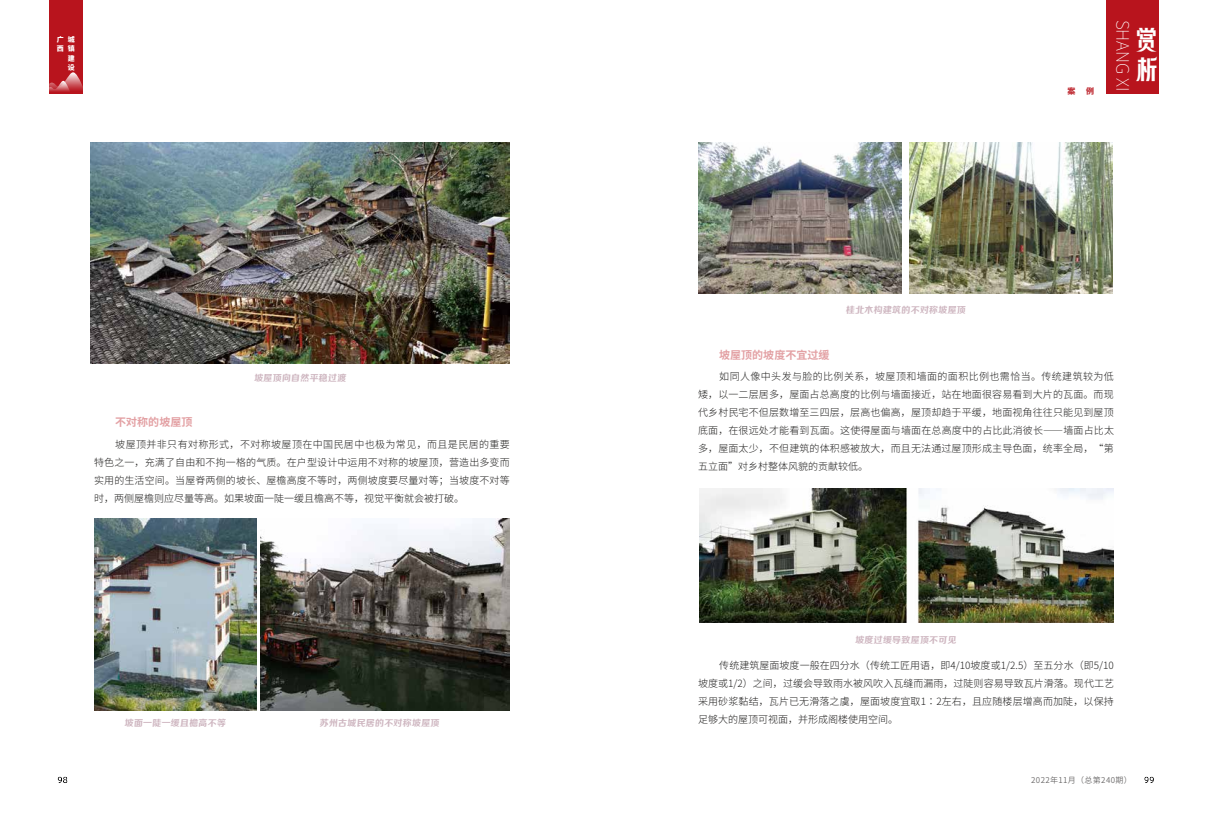
<style>
.page{position:relative;width:1208px;height:825px;background:#fff}
.page>*{position:absolute;margin:0;border:0;box-sizing:border-box;transform-origin:0 0}
.t1{font:31px/29.7px "Baiwuchangtidecard";color:#fff}
.t2{font:200 17.2px "Source Han Sans CN";color:#fff}
.t3{font:700 11px "Source Han Sans CN";color:#e3a1a4}
.t4{font:300 10px/18px "Source Han Sans CN";letter-spacing:.01em;color:#1f1e1d;text-align:justify}
.t5{font:9px "FZZCHJW GB1 0";color:#cfb7c1}
.t6{font:8px "Source Han Sans CN";letter-spacing:.04em;color:#595757}
.t7{font:800 8px "Source Han Sans CN";color:#b8141d}
.t8{font:800 7px/9.1px "Source Han Sans CN";color:#fff}
</style>
<div class="page">
<div style="left:46px;top:772px;width:37px;height:15px;background:#000;opacity:.25"></div>
<div style="left:1132px;top:772px;width:37px;height:15px;background:#000;opacity:.25"></div>
<div style="left:1106px;top:0;width:52px;height:94px;background:#b8141d"></div>
<div style="left:49px;top:0;width:33px;height:94px;background:#b8141d"></div>
<svg style="left:49px;top:71px;width:34px;height:23px"></svg>
<img style="left:91px;top:143px;width:419px;height:221px">
<img style="left:94px;top:518px;width:163px;height:193px">
<img style="left:261px;top:518px;width:249px;height:193px">
<img style="left:698px;top:143px;width:203px;height:150px">
<img style="left:909px;top:143px;width:203px;height:150px">
<img style="left:700px;top:488px;width:414px;height:134px">
<p class="t8" style="left:57px;top:35px;width:8px">广西</p>
<p class="t8" style="left:68px;top:35px;width:8px;text-align:justify">城镇建设</p>
<p class="t5" style="left:254px;top:373px;width:94px">坡屋顶向自然平稳过渡</p>
<p class="t3" style="left:115px;top:416px;width:79px">不对称的坡屋顶</p>
<p class="t4" style="left:94px;top:435px;width:417px;text-indent:21px">坡屋顶并非只有对称形式，不对称坡屋顶在中国民居中也极为常见，而且是民居的重要特色之一，充满了自由和不拘一格的气质。在户型设计中运用不对称的坡屋顶，营造出多变而实用的生活空间。当屋脊两侧的坡长、屋檐高度不等时，两侧坡度要尽量对等；当坡度不对等时，两侧屋檐则应尽量等高。如果坡面一陡一缓且檐高不等，视觉平衡就会被打破。</p>
<p class="t5" style="left:124px;top:718px;width:104px">坡面一陡一缓且檐高不等</p>
<p class="t5" style="left:319px;top:718px;width:122px">苏州古城民居的不对称坡屋顶</p>
<p class="t5" style="left:846px;top:304px;width:122px">桂北木构建筑的不对称坡屋顶</p>
<p class="t7" style="left:1067px;top:86px;width:9px">案</p>
<p class="t7" style="left:1086px;top:86px;width:9px">例</p>
<h2 class="t2" style="left:1132px;top:20px;width:74px;rotate:90deg">SHANG XI</h2>
<h1 class="t1" style="left:1135px;top:28px;width:24px">赏析</h1>
<p class="t3" style="left:719px;top:349px;width:111px">坡屋顶的坡度不宜过缓</p>
<p class="t4" style="left:698px;top:368px;width:417px;text-indent:21px">如同人像中头发与脸的比例关系，坡屋顶和墙面的面积比例也需恰当。传统建筑较为低矮，以一二层居多，屋面占总高度的比例与墙面接近，站在地面很容易看到大片的瓦面。而现代乡村民宅不但层数增至三四层，层高也偏高，屋顶却趋于平缓，地面视角往往只能见到屋顶底面，在很远处才能看到瓦面。这使得屋面与墙面在总高度中的占比此消彼长——墙面占比太多，屋面太少，不但建筑的体积感被放大，而且无法通过屋顶形成主导色面，统率全局，“第五立面”对乡村整体风貌的贡献较低。</p>
<p class="t5" style="left:855px;top:635px;width:104px">坡度过缓导致屋顶不可见</p>
<p class="t4" style="left:698px;top:656px;width:417px;text-indent:21px">传统建筑屋面坡度一般在四分水（传统工匠用语，即4/10坡度或1/2.5）至五分水（即5/10坡度或1/2）之间，过缓会导致雨水被风吹入瓦缝而漏雨，过陡则容易导致瓦片滑落。现代工艺采用砂浆黏结，瓦片已无滑落之虞，屋面坡度宜取1∶2左右，且应随楼层增高而加陡，以保持足够大的屋顶可视面，并形成阁楼使用空间。</p>
<p class="t6" style="left:1031px;top:775px;width:102px">2022年11月（总第240期）</p>
</div>
